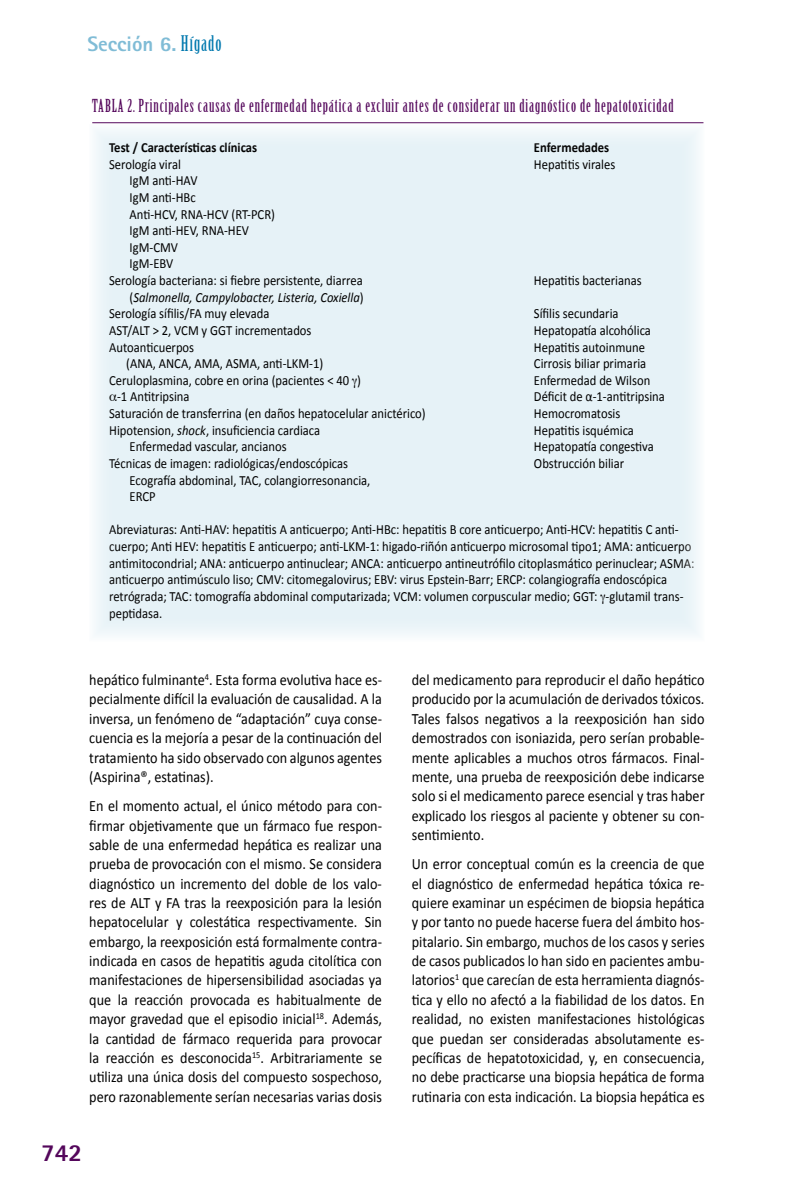
<style>
.page{position:relative;width:794px;height:1191px;background:#fff}
.page>*{position:absolute;margin:0;border:0;box-sizing:border-box;transform-origin:0 0}
.t1{font:800 24.5px "Rotis Sans Serif";color:#54075b}
.t2{font:800 21px "Rotis Sans Serif";color:#80bcd6}
.t3{font:17.5px "Birch Std";letter-spacing:.05em;color:#54075b}
.t4{font:15.75px/19.4px "Calibri";color:#000;text-align:justify;scale:.9 1}
.t5{font:14px/16.6px "Calibri";color:#000;scale:.9 1}
.t6{font:italic 14px/16.6px "Calibri";color:#000;scale:.9 1}
.t7{font:700 14px "Calibri";color:#000;scale:.9 1}
.s1{font-family:"Birch Std";font-weight:400;color:#0078ae}
.s2{font-style:normal}
.s3{font-style:italic}
</style>
<div class="page">
<div style="left:89px;top:124px;width:615px;height:517px;background:#e6f2f7"></div>
<hr style="left:92px;top:122px;width:611px;height:1px;background:#54075b">
<h2 class="t2" style="left:87px;top:31px;width:136px">Sección 6. <span class="s1">Hígado</span></h2>
<p class="t3" style="left:92px;top:96px;width:583px">TABLA 2. Principales causas de enfermedad hepática a excluir antes de considerar un diagnóstico de hepatotoxicidad</p>
<p class="t7" style="left:109px;top:138px;width:166px">Test / Características clínicas</p>
<p class="t7" style="left:534px;top:138px;width:85px">Enfermedades</p>
<p class="t5" style="left:109px;top:156px;width:81px">Serología viral</p>
<p class="t5" style="left:534px;top:156px;width:92px">Hepatitis virales</p>
<p class="t5" style="left:130px;top:172px;width:77px">IgM anti-HAV</p>
<p class="t5" style="left:130px;top:189px;width:75px">IgM anti-HBc</p>
<p class="t5" style="left:130px;top:206px;width:163px">Anti-HCV, RNA-HCV (RT-PCR)</p>
<p class="t5" style="left:130px;top:222px;width:134px">IgM anti-HEV, RNA-HEV</p>
<p class="t5" style="left:130px;top:239px;width:55px">IgM-CMV</p>
<p class="t5" style="left:130px;top:255px;width:50px">IgM-EBV</p>
<p class="t5" style="left:109px;top:272px;width:283px">Serología bacteriana: si fiebre persistente, diarrea</p>
<p class="t5" style="left:534px;top:272px;width:121px">Hepatitis bacterianas</p>
<p class="t6" style="left:109px;top:288px;width:284px;text-indent:20px"><span class="s2">(</span>Salmonella, Campylobacter, Listeria, Coxiella<span class="s2">)<br>Serología sífilis/FA muy elevada</span></p>
<p class="t5" style="left:534px;top:305px;width:96px">Sífilis secundaria</p>
<p class="t5" style="left:109px;top:322px;width:226px">AST/ALT &gt; 2, VCM y GGT incrementados</p>
<p class="t5" style="left:534px;top:322px;width:131px">Hepatopatía alcohólica</p>
<p class="t5" style="left:109px;top:338px;width:96px">Autoanticuerpos</p>
<p class="t5" style="left:534px;top:338px;width:125px">Hepatitis autoinmune</p>
<p class="t5" style="left:126px;top:355px;width:220px">(ANA, ANCA, AMA, ASMA, anti-LKM-1)</p>
<p class="t5" style="left:534px;top:355px;width:126px">Cirrosis biliar primaria</p>
<p class="t5" style="left:109px;top:372px;width:281px">Ceruloplasmina, cobre en orina (pacientes &lt; 40 )</p>
<p class="t5" style="left:534px;top:372px;width:131px">Enfermedad de Wilson</p>
<p class="t5" style="left:117px;top:388px;width:82px">-1 Antitripsina</p>
<p class="t5" style="left:534px;top:388px;width:147px">Déficit de α-1-antitripsina</p>
<p class="t5" style="left:109px;top:405px;width:353px">Saturación de transferrina (en daños hepatocelular anictérico)</p>
<p class="t5" style="left:534px;top:405px;width:98px">Hemocromatosis</p>
<p class="t5" style="left:109px;top:422px;width:236px">Hipotension, <span class="s3">shock</span>, insuficiencia cardiaca</p>
<p class="t5" style="left:534px;top:422px;width:113px">Hepatitis isquémica</p>
<p class="t5" style="left:130px;top:438px;width:176px">Enfermedad vascular, ancianos</p>
<p class="t5" style="left:534px;top:438px;width:135px">Hepatopatía congestiva</p>
<p class="t5" style="left:109px;top:455px;width:267px">Técnicas de imagen: radiológicas/endoscópicas</p>
<p class="t5" style="left:534px;top:455px;width:102px">Obstrucción biliar</p>
<p class="t5" style="left:130px;top:471px;width:269px">Ecografía abdominal, TAC, colangiorresonancia,<br>ERCP</p>
<p class="t5" style="left:109px;top:521px;width:652px">Abreviaturas: Anti-HAV: hepatitis A anticuerpo; Anti-HBc: hepatitis B core anticuerpo; Anti-HCV: hepatitis C anti&shy;cuerpo; Anti HEV: hepatitis E anticuerpo; anti-LKM-1: higado-riñón anticuerpo microsomal tipo1; AMA: anticuerpo antimitocondrial; ANA: anticuerpo antinuclear; ANCA: anticuerpo antineutrófilo citoplasmático perinuclear; ASMA: anticuerpo antimúsculo liso; CMV: citomegalovirus; EBV: virus Epstein-Barr; ERCP: colangiografía endoscópica retrógrada; TAC: tomografía abdominal computarizada; VCM: volumen corpuscular medio; GGT: -glutamil trans&shy;peptidasa.</p>
<p class="t4" style="left:89px;top:670px;width:327px">hepático fulminante<sup>4</sup>. Esta forma evolutiva hace es&shy;pecialmente difícil la evaluación de causalidad. A la inversa, un fenómeno de “adaptación” cuya conse&shy;cuencia es la mejoría a pesar de la continuación del tratamiento ha sido observado con algunos agentes (Aspirina®, estatinas).</p>
<p class="t4" style="left:89px;top:796px;width:327px">En el momento actual, el único método para con&shy;firmar objetivamente que un fármaco fue respon&shy;sable de una enfermedad hepática es realizar una prueba de provocación con el mismo. Se considera diagnóstico un incremento del doble de los valo&shy;res de ALT y FA tras la reexposición para la lesión hepatocelular y colestática respectivamente. Sin embargo, la reexposición está formalmente contra&shy;indicada en casos de hepatitis aguda citolítica con manifestaciones de hipersensibilidad asociadas ya que la reacción provocada es habitualmente de mayor gravedad que el episodio inicial<sup>18</sup>. Además, la cantidad de fármaco requerida para provocar la reacción es desconocida<sup>15</sup>. Arbitrariamente se utiliza una única dosis del compuesto sospechoso, pero razonablemente serían necesarias varias dosis</p>
<h1 class="t1" style="left:41px;top:1136px;width:42px">742</h1>
<p class="t4" style="left:412px;top:670px;width:327px">del medicamento para reproducir el daño hepático producido por la acumulación de derivados tóxicos.<br>Tales falsos negativos a la reexposición han sido demostrados con isoniazida, pero serían probable&shy;mente aplicables a muchos otros fármacos. Final&shy;mente, una prueba de reexposición debe indicarse solo si el medicamento parece esencial y tras haber explicado los riesgos al paciente y obtener su con&shy;sentimiento.</p>
<p class="t4" style="left:412px;top:854px;width:327px">Un error conceptual común es la creencia de que el diagnóstico de enfermedad hepática tóxica re&shy;quiere examinar un espécimen de biopsia hepática y por tanto no puede hacerse fuera del ámbito hos&shy;pitalario. Sin embargo, muchos de los casos y series de casos publicados lo han sido en pacientes ambu&shy;latorios<sup>1</sup> que carecían de esta herramienta diagnós&shy;tica y ello no afectó a la fiabilidad de los datos. En realidad, no existen manifestaciones histológicas que puedan ser consideradas absolutamente es&shy;pecíficas de hepatotoxicidad, y, en consecuencia, no debe practicarse una biopsia hepática de forma rutinaria con esta indicación. La biopsia hepática es</p>
</div>
